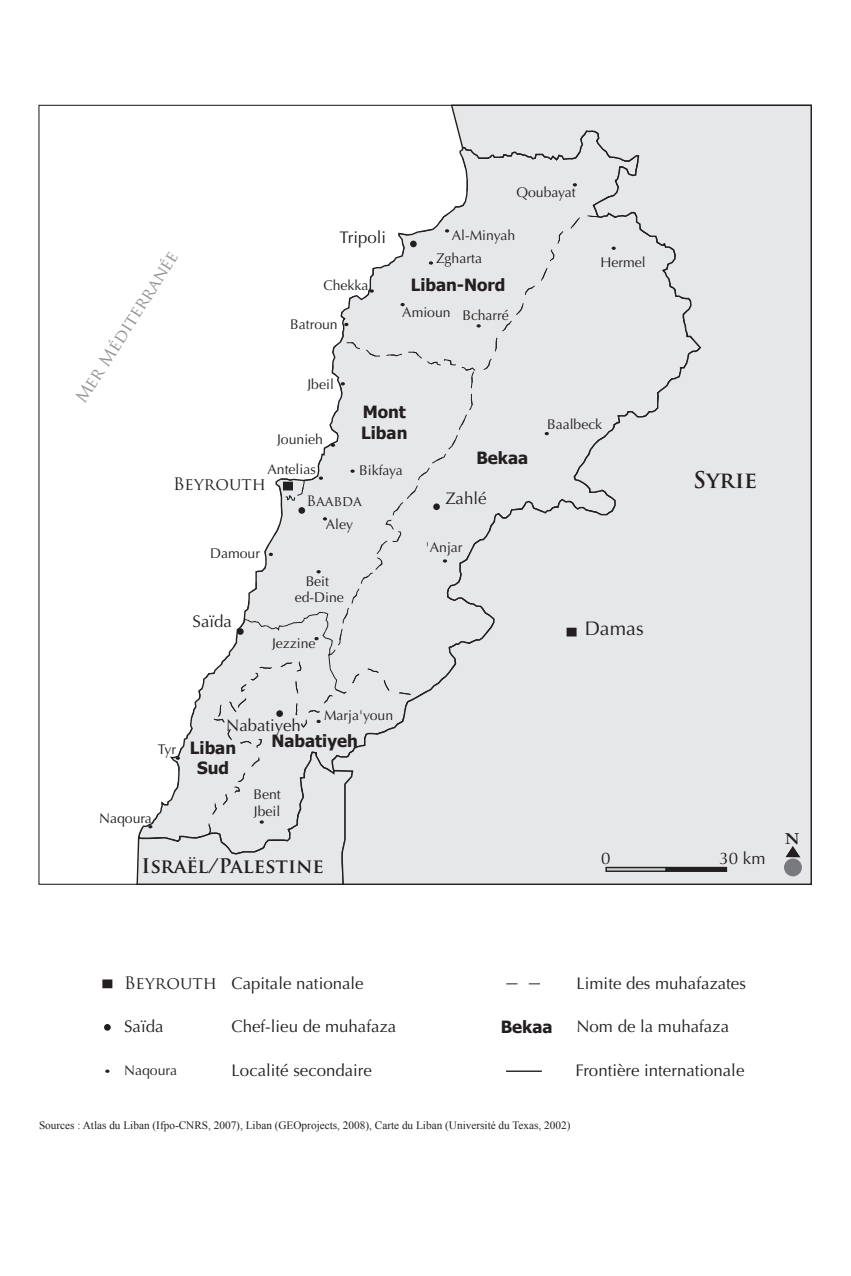
<style>
.page{position:relative;width:851px;height:1276px;background:#fff}
.page>*{position:absolute;margin:0;border:0;box-sizing:border-box;transform-origin:0 0}
.t1{font:700 22.5px "Trajan Pro";color:#231f20}
.t2{font:700 19.75px "Trajan Pro";color:#231f20}
.t3{font:19.75px "Optima";color:#231f20}
.t4{font:16.75px "Optima";color:#231f20}
.t5{font:700 16.75px/20.2px "Tahoma";color:#231f20;text-align:center}
.t6{font:16.75px "Trajan Pro";color:#939598}
.t7{font:16.75px "Trajan Pro";color:#231f20}
.t8{font:700 16.75px "Garamond";color:#231f20}
.t9{font:14px/16.8px "Optima";color:#231f20}
.t10{font:14px "Trajan Pro";letter-spacing:-.005em;color:#231f20}
.t11{font:11.25px "Times New Roman";color:#231f20}
.s1{font-family:"Trajan Pro"}
</style>
<div class="page">
<div style="left:331px;top:104px;width:481px;height:781px;background:#e6e7e9"></div>
<svg style="left:339px;top:130px;width:300px;height:82px"></svg>
<div style="left:331px;top:212px;width:370px;height:486px;background:#e6e7e9"></div>
<svg style="left:244px;top:341px;width:231px;height:315px"></svg>
<svg style="left:225px;top:612px;width:112px;height:46px;background:#dfe0e2"></svg>
<svg style="left:275px;top:478px;width:30px;height:23px"></svg>
<div style="left:103px;top:980px;width:9px;height:7px;background:#231f20"></div>
<div style="left:102px;top:979px;width:10px;height:9px;border:1px solid #231f20"></div>
<div style="left:104px;top:1024px;width:7px;height:6px;background:#231f20;border-radius:50%"></div>
<svg style="left:105px;top:1069px;width:4px;height:4px"></svg>
<hr style="left:506px;top:1070px;width:35px;height:2px;background:#231f20">
<svg style="left:506px;top:983px;width:34px;height:1px"></svg>
<div style="left:783px;top:858px;width:18px;height:18px;background:#787a7d;border-radius:50%"></div>
<svg style="left:785px;top:846px;width:15px;height:11px"></svg>
<hr style="left:606px;top:867px;width:60px;height:4px;background:#cbccce">
<div style="left:605px;top:867px;width:61px;height:5px;border:1px solid #231f20"></div>
<hr style="left:666px;top:867px;width:60px;height:4px;background:#231f20">
<div style="left:665px;top:867px;width:62px;height:5px;border:1px solid #231f20"></div>
<div style="left:283px;top:482px;width:9px;height:8px;background:#231f20"></div>
<div style="left:283px;top:482px;width:10px;height:8px;border:1px solid #231f20"></div>
<svg style="left:410px;top:241px;width:6px;height:6px"></svg>
<div style="left:433px;top:503px;width:7px;height:7px;background:#231f20;border-radius:50%"></div>
<div style="left:237px;top:628px;width:7px;height:7px;background:#231f20;border-radius:50%"></div>
<div style="left:298px;top:507px;width:7px;height:7px;background:#231f20;border-radius:50%"></div>
<svg style="left:331px;top:443px;width:4px;height:4px"></svg>
<svg style="left:340px;top:382px;width:5px;height:3px"></svg>
<svg style="left:344px;top:323px;width:4px;height:3px"></svg>
<svg style="left:544px;top:432px;width:5px;height:3px"></svg>
<svg style="left:314px;top:637px;width:4px;height:3px"></svg>
<svg style="left:135px;top:658px;width:283px;height:227px;background:#e2e2e4"></svg>
<svg style="left:350px;top:469px;width:4px;height:4px"></svg>
<svg style="left:323px;top:517px;width:4px;height:3px"></svg>
<svg style="left:319px;top:476px;width:4px;height:4px"></svg>
<svg style="left:369px;top:289px;width:5px;height:4px"></svg>
<svg style="left:400px;top:303px;width:4px;height:3px"></svg>
<svg style="left:429px;top:261px;width:4px;height:4px"></svg>
<svg style="left:476px;top:324px;width:4px;height:3px"></svg>
<svg style="left:572px;top:183px;width:5px;height:3px"></svg>
<svg style="left:269px;top:553px;width:4px;height:3px"></svg>
<svg style="left:443px;top:559px;width:4px;height:3px"></svg>
<svg style="left:445px;top:229px;width:4px;height:3px"></svg>
<svg style="left:316px;top:570px;width:4px;height:3px"></svg>
<svg style="left:611px;top:247px;width:4px;height:3px"></svg>
<div style="left:567px;top:628px;width:8px;height:8px;background:#231f20"></div>
<div style="left:566px;top:628px;width:10px;height:8px;border:1px solid #231f20"></div>
<p class="t6" style="left:70px;top:395px;width:177px;rotate:-57deg">Mer Méditerranée</p>
<p class="t4" style="left:339px;top:227px;width:48px">Tripoli</p>
<p class="t9" style="left:323px;top:277px;width:47px">Chekka</p>
<p class="t9" style="left:290px;top:316px;width:49px">Batroun</p>
<p class="t9" style="left:516px;top:184px;width:61px">Qoubayat</p>
<p class="t9" style="left:452px;top:227px;width:65px">Al-Minyah</p>
<p class="t9" style="left:436px;top:250px;width:47px">Zgharta</p>
<p class="t5" style="left:410px;top:274px;width:96px">Liban-Nord</p>
<p class="t9" style="left:402px;top:304px;width:50px">Amioun</p>
<p class="t9" style="left:462px;top:307px;width:48px">Bcharré</p>
<p class="t9" style="left:307px;top:376px;width:28px">Jbeil</p>
<p class="t9" style="left:600px;top:254px;width:47px">Hermel</p>
<p class="t9" style="left:277px;top:431px;width:47px">Jounieh</p>
<p class="t5" style="left:361px;top:401px;width:48px;text-align:left">Mont<br>Liban</p>
<p class="t9" style="left:547px;top:416px;width:57px">Baalbeck</p>
<p class="t9" style="left:267px;top:461px;width:50px">Antelias</p>
<p class="t7" style="left:173px;top:473px;width:94px">Beyrouth</p>
<p class="t9" style="left:359px;top:462px;width:45px">Bikfaya</p>
<p class="t10" style="left:306px;top:492px;width:57px">Baabda</p>
<p class="t9" style="left:326px;top:516px;width:29px">Aley</p>
<p class="t5" style="left:476px;top:447px;width:53px">Bekaa</p>
<p class="t4" style="left:445px;top:489px;width:43px">Zahlé</p>
<p class="t9" style="left:210px;top:545px;width:51px">Damour</p>
<p class="t9" style="left:426px;top:539px;width:38px">'Anjar</p>
<p class="t4" style="left:192px;top:611px;width:41px">Saïda</p>
<p class="t9" style="left:295px;top:572px;width:51px;text-align:center">Beit ed-Dine</p>
<p class="t9" style="left:272px;top:635px;width:45px">Jezzine</p>
<p class="t3" style="left:584px;top:617px;width:60px">Damas</p>
<p class="t1" style="left:693px;top:466px;width:65px">Syrie</p>
<p class="t9" style="left:158px;top:741px;width:20px">Tyr</p>
<p class="t9" style="left:99px;top:810px;width:54px">Naqoura</p>
<p class="t9" style="left:324px;top:706px;width:71px">Marja'youn</p>
<p class="t4" style="left:226px;top:715px;width:76px">Nabatiyeh</p>
<p class="t5" style="left:190px;top:736px;width:48px">Liban<br>Sud</p>
<p class="t5" style="left:271px;top:730px;width:88px">Nabatiyeh</p>
<p class="t9" style="left:253px;top:786px;width:29px">Bent<br>Jbeil</p>
<p class="t2" style="left:141px;top:853px;width:184px">Israël/Palestine</p>
<p class="t4" style="left:601px;top:848px;width:11px">0</p>
<p class="t4" style="left:719px;top:848px;width:47px">30 km</p>
<p class="t8" style="left:785px;top:828px;width:16px">N</p>
<p class="t4" style="left:576px;top:973px;width:171px">Limite des muhafazates</p>
<p class="t4" style="left:124px;top:973px;width:241px"><span class="s1">Beyrouth</span> Capitale nationale</p>
<p class="t4" style="left:124px;top:1016px;width:41px">Saïda</p>
<p class="t4" style="left:231px;top:1016px;width:166px">Chef-lieu de muhafaza</p>
<p class="t9" style="left:124px;top:1062px;width:54px">Naqoura</p>
<p class="t4" style="left:231px;top:1060px;width:142px">Localité secondaire</p>
<p class="t4" style="left:575px;top:1060px;width:170px">Frontière internationale</p>
<p class="t5" style="left:500px;top:1015px;width:53px">Bekaa</p>
<p class="t4" style="left:576px;top:1016px;width:154px">Nom de la muhafaza</p>
<p class="t11" style="left:39px;top:1117px;width:533px">Sources : Atlas du Liban (Ifpo-CNRS, 2007), Liban (GEOprojects, 2008), Carte du Liban (Université du Texas, 2002)</p>
</div>
